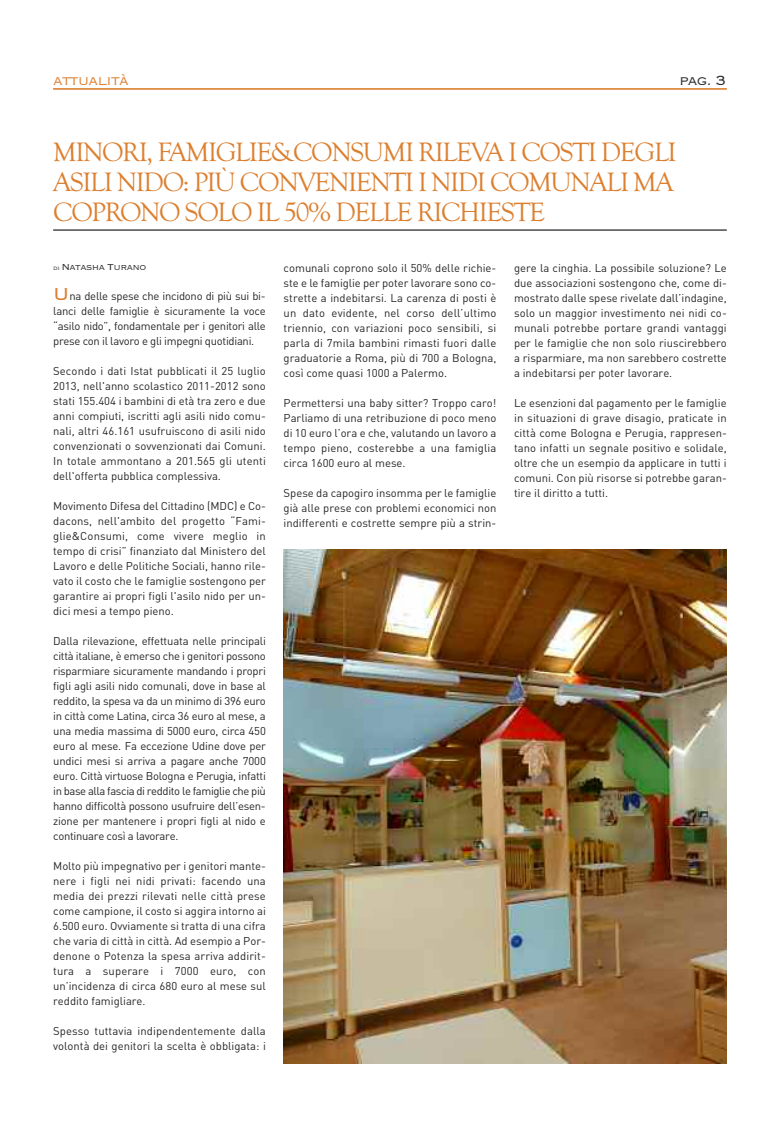
<style>
.page{position:relative;width:780px;height:1134px;background:#fff}
.page>*{position:absolute;margin:0;border:0;box-sizing:border-box;transform-origin:0 0}
.t1{font:27.5px/30px "Goudy Old Style T";letter-spacing:-.05em;color:#dc7f2f;text-align:justify}
.t2{font:300 17.5px "Copperplate";letter-spacing:-.05em;color:#dc7f2f}
.t3{font:300 17.5px "Copperplate";color:#272627}
.t4{font:11.25px/15px "DI Nregular";color:#272627;text-align:justify}
.t5{font:300 11.25px "Copperplate";letter-spacing:-.05em;color:#272627}
.s1{font-size:7.5px}
.s2{font-family:"Copperplate";font-weight:300;font-size:22.5px;color:#dc7f2f}
</style>
<div class="page">
<hr style="left:53px;top:88px;width:673px;height:2px;background:#dc7f2f">
<hr style="left:53px;top:229px;width:673px;height:2px;background:#272627">
<img style="left:283px;top:549px;width:443px;height:514px">
<h2 class="t2" style="left:53px;top:69px;width:77px">attualità</h2>
<h2 class="t3" style="left:679px;top:69px;width:49px">pag. 3</h2>
<h1 class="t1" style="left:53px;top:136px;width:625px">MINORI, FAMIGLIE&amp;CONSUMI RILEVA I COSTI DEGLI ASILI NIDO: PIÙ CONVENIENTI I NIDI COMUNALI MA COPRONO SOLO IL 50% DELLE RICHIESTE</h1>
<p class="t5" style="left:53px;top:259px;width:95px"><span class="s1">di</span> Natasha Turano</p>
<p class="t4" style="left:53px;top:288px;width:214px"><span class="s2">U</span>na delle spese che incidono di più sui bi&shy;lanci delle famiglie è sicuramente la voce “asilo nido”, fondamentale per i genitori alle prese con il lavoro e gli impegni quotidiani.</p>
<p class="t4" style="left:53px;top:363px;width:214px">Secondo i dati Istat pubblicati il 25 luglio 2013, nell'anno scolastico 2011-2012 sono stati 155.404 i bambini di età tra zero e due anni compiuti, iscritti agli asili nido comu&shy;nali, altri 46.161 usufruiscono di asili nido convenzionati o sovvenzionati dai Comuni.<br>In totale ammontano a 201.565 gli utenti dell'offerta pubblica complessiva.</p>
<p class="t4" style="left:53px;top:498px;width:214px">Movimento Difesa del Cittadino (MDC) e Co&shy;dacons, nell'ambito del progetto “Fami&shy;glie&amp;Consumi, come vivere meglio in tempo di crisi” finanziato dal Ministero del Lavoro e delle Politiche Sociali, hanno rile&shy;vato il costo che le famiglie sostengono per garantire ai propri figli l'asilo nido per un&shy;dici mesi a tempo pieno.</p>
<p class="t4" style="left:53px;top:633px;width:214px">Dalla rilevazione, effettuata nelle principali città italiane, è emerso che i genitori possono risparmiare sicuramente mandando i propri figli agli asili nido comunali, dove in base al reddito, la spesa va da un minimo di 396 euro in città come Latina, circa 36 euro al mese, a una media massima di 5000 euro, circa 450 euro al mese. Fa eccezione Udine dove per undici mesi si arriva a pagare anche 7000 euro. Città virtuose Bologna e Perugia, infatti in base alla fascia di reddito le famiglie che più hanno difficoltà possono usufruire dell’esen&shy;zione per mantenere i propri figli al nido e continuare così a lavorare.</p>
<p class="t4" style="left:53px;top:858px;width:214px">Molto più impegnativo per i genitori mante&shy;nere i figli nei nidi privati: facendo una media dei prezzi rilevati nelle città prese come campione, il costo si aggira intorno ai 6.500 euro. Ovviamente si tratta di una cifra che varia di città in città. Ad esempio a Por&shy;denone o Potenza la spesa arriva addirit&shy;tura a superare i 7000 euro, con un’incidenza di circa 680 euro al mese sul reddito famigliare.</p>
<p class="t4" style="left:53px;top:1023px;width:214px">Spesso tuttavia indipendentemente dalla volontà dei genitori la scelta è obbligata: i</p>
<p class="t4" style="left:283px;top:260px;width:214px">comunali coprono solo il 50% delle richie&shy;ste e le famiglie per poter lavorare sono co&shy;strette a indebitarsi. La carenza di posti è un dato evidente, nel corso dell’ultimo triennio, con variazioni poco sensibili, si parla di 7mila bambini rimasti fuori dalle graduatorie a Roma, più di 700 a Bologna, così come quasi 1000 a Palermo.</p>
<p class="t4" style="left:283px;top:395px;width:214px">Permettersi una baby sitter? Troppo caro!<br>Parliamo di una retribuzione di poco meno di 10 euro l’ora e che, valutando un lavoro a tempo pieno, costerebbe a una famiglia circa 1600 euro al mese.</p>
<p class="t4" style="left:283px;top:485px;width:214px">Spese da capogiro insomma per le famiglie già alle prese con problemi economici non indifferenti e costrette sempre più a strin-</p>
<p class="t4" style="left:514px;top:260px;width:214px">gere la cinghia. La possibile soluzione? Le due associazioni sostengono che, come di&shy;mostrato dalle spese rivelate dall’indagine, solo un maggior investimento nei nidi co&shy;munali potrebbe portare grandi vantaggi per le famiglie che non solo riuscirebbero a risparmiare, ma non sarebbero costrette a indebitarsi per poter lavorare.</p>
<p class="t4" style="left:514px;top:395px;width:214px">Le esenzioni dal pagamento per le famiglie in situazioni di grave disagio, praticate in città come Bologna e Perugia, rappresen&shy;tano infatti un segnale positivo e solidale, oltre che un esempio da applicare in tutti i comuni. Con più risorse si potrebbe garan&shy;tire il diritto a tutti.</p>
</div>
